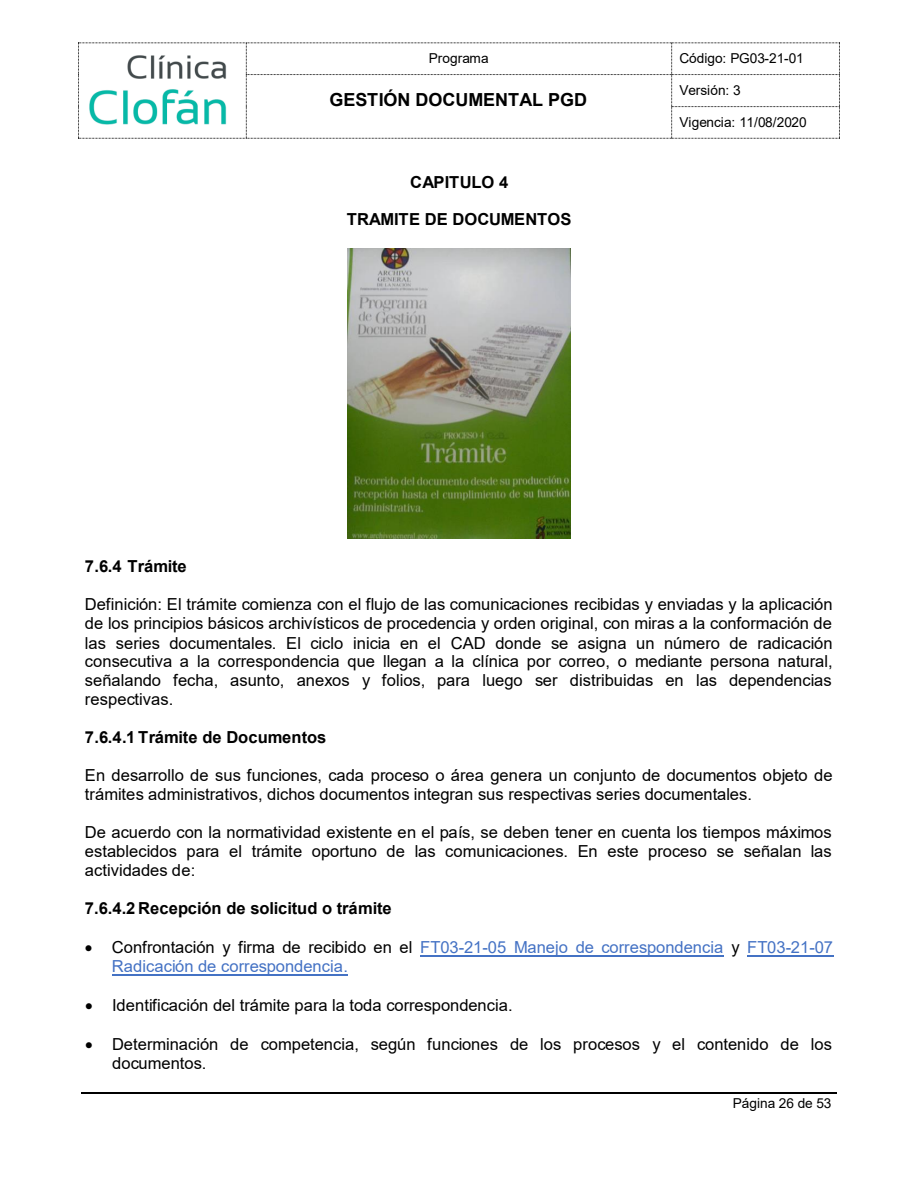
<style>
.page{position:relative;width:918px;height:1188px;background:#fff}
.page>*{position:absolute;margin:0;border:0;box-sizing:border-box;transform-origin:0 0}
.t1{font:700 18px "Arial";color:#000}
.t2{font:16.5px/19px "Arial";color:#000;text-align:justify}
.t3{font:16.5px/19.2px "Arial";letter-spacing:-.005em;color:#4472c4}
.t4{font:700 16.5px "Arial";letter-spacing:-.005em;color:#000}
.t5{font:13.65px "Arial";letter-spacing:-.005em;color:#000}
.s1{color:#000}
</style>
<div class="page">
<svg style="left:78px;top:42px;width:762px;height:97px"></svg>
<hr style="left:81px;top:1092px;width:378px;height:2px;background:#000">
<hr style="left:461px;top:1092px;width:376px;height:2px;background:#000">
<img style="left:348px;top:248px;width:222px;height:290px">
<hr style="left:420px;top:955px;width:304px;height:1px;background:#4472c4">
<hr style="left:747px;top:955px;width:86px;height:1px;background:#4472c4">
<hr style="left:112px;top:974px;width:236px;height:1px;background:#4472c4">
<div style="left:84px;top:46px;width:158px;height:86px;background:#fff"></div>
<img style="left:89px;top:55px;width:138px;height:70px">
<p class="t5" style="left:429px;top:49px;width:61px">Programa</p>
<p class="t5" style="left:680px;top:49px;width:126px">Código: PG03-21-01</p>
<p class="t1" style="left:330px;top:87px;width:259px">GESTIÓN DOCUMENTAL PGD</p>
<p class="t5" style="left:680px;top:81px;width:63px">Versión: 3</p>
<p class="t5" style="left:680px;top:113px;width:129px">Vigencia: 11/08/2020</p>
<p class="t4" style="left:410px;top:170px;width:100px">CAPITULO 4</p>
<p class="t4" style="left:347px;top:208px;width:226px">TRAMITE DE DOCUMENTOS</p>
<p class="t4" style="left:85px;top:555px;width:103px">7.6.4 Trámite</p>
<p class="t2" style="left:85px;top:595px;width:749px">Definición: El trámite comienza con el flujo de las comunicaciones recibidas y enviadas y la aplicación de los principios básicos archivísticos de procedencia y orden original, con miras a la conformación de las series documentales. El ciclo inicia en el CAD donde se asigna un número de radicación consecutiva a la correspondencia que llegan a la clínica por correo, o mediante persona natural, señalando fecha, asunto, anexos y folios, para luego ser distribuidas en las dependencias respectivas.</p>
<p class="t4" style="left:85px;top:725px;width:243px">7.6.4.1 Trámite de Documentos</p>
<p class="t2" style="left:85px;top:766px;width:749px">En desarrollo de sus funciones, cada proceso o área genera un conjunto de documentos objeto de trámites administrativos, dichos documentos integran sus respectivas series documentales.</p>
<p class="t2" style="left:85px;top:823px;width:748px">De acuerdo con la normatividad existente en el país, se deben tener en cuenta los tiempos máximos establecidos para el trámite oportuno de las comunicaciones. En este proceso se señalan las actividades de:</p>
<p class="t4" style="left:85px;top:896px;width:308px">7.6.4.2 Recepción de solicitud o trámite</p>
<p class="t3" style="left:112px;top:938px;width:723px;text-indent:-27px"><span class="s1">• Confrontación y firma de recibido en el</span> FT03-21-05 Manejo de correspondencia <span class="s1">y</span> FT03-21-07<br>Radicación de correspondencia.</p>
<p class="t2" style="left:85px;top:996px;width:429px">• Identificación del trámite para la toda correspondencia.</p>
<p class="t2" style="left:112px;top:1035px;width:722px;text-indent:-27px">• Determinación de competencia, según funciones de los procesos y el contenido de los documentos.</p>
<p class="t5" style="left:733px;top:1094px;width:100px">Página 26 de 53</p>
</div>
